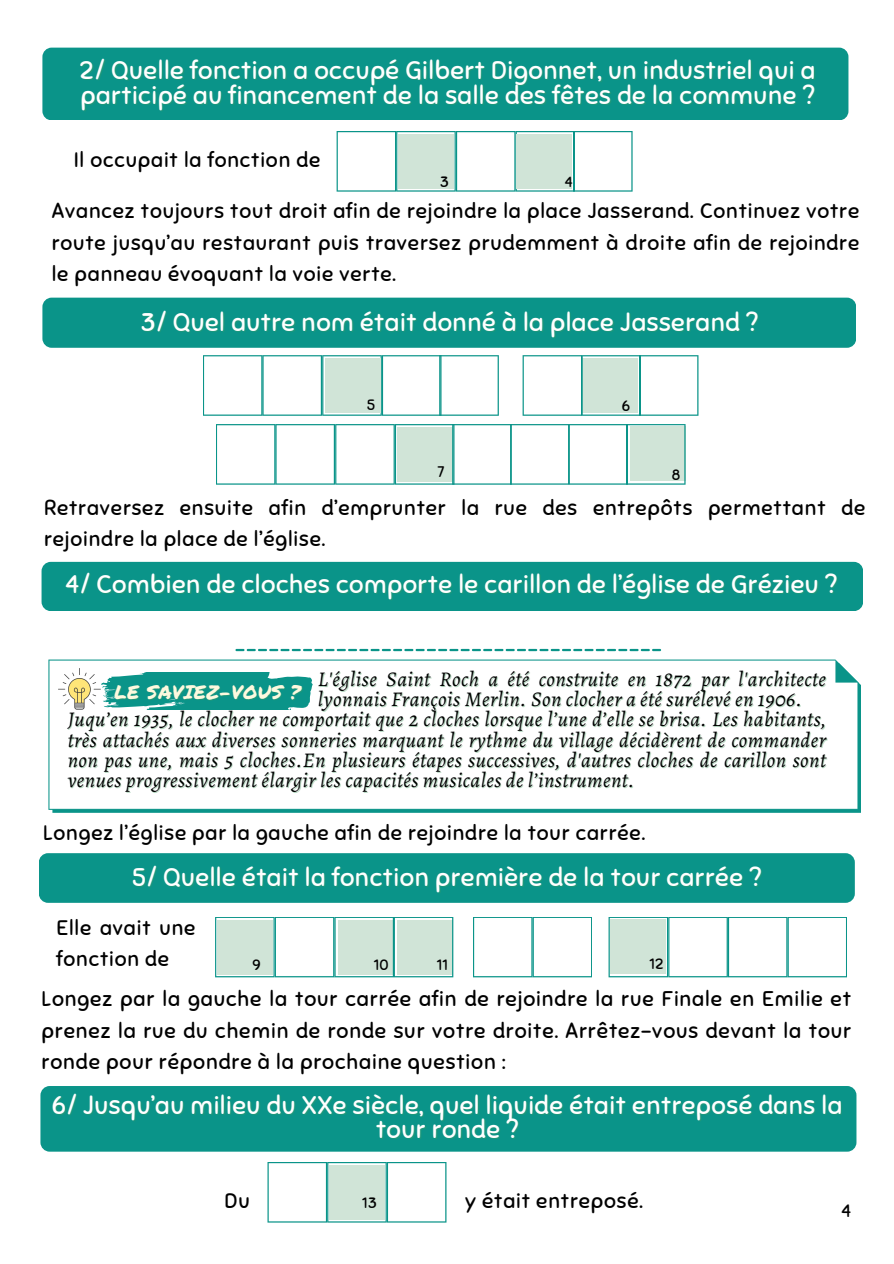
<style>
.page{position:relative;width:894px;height:1264px;background:#fff}
.page>*{position:absolute;margin:0;border:0;box-sizing:border-box;transform-origin:0 0}
.t1{font:25.5px "Sniglet";letter-spacing:.02em;color:#fff}
.t2{font:21.15px/31.5px "Sniglet";letter-spacing:.04em;color:#000;text-align:justify}
.t3{font:italic 21px "Alegreya";letter-spacing:.02em;color:#000}
.t4{font:21px/31.5px "Sniglet";letter-spacing:.04em;color:#000}
.t5{font:19.05px "Permanent Marker";letter-spacing:.02em;color:#fdf9de}
.t6{font:18px "Sniglet";color:#000}
.t7{font:15px "Sniglet";letter-spacing:.04em;color:#000}
.t8{font:14.7px "Sniglet";color:#000}
</style>
<div class="page">
<div style="left:42px;top:562px;width:820px;height:49px;background:#0a9489;border-radius:9px"></div>
<div style="left:42px;top:297px;width:813px;height:51px;background:#0a9489;border-radius:9px"></div>
<div style="left:39px;top:853px;width:815px;height:49px;background:#0a9489;border-radius:9px"></div>
<svg style="left:473px;top:917px;width:119px;height:60px"></svg>
<svg style="left:608px;top:917px;width:239px;height:60px"></svg>
<svg style="left:203px;top:355px;width:295px;height:61px"></svg>
<div style="left:325px;top:358px;width:55px;height:55px;background:#d0e4d7"></div>
<svg style="left:52px;top:682px;width:809px;height:130px;background:#0d958a"></svg>
<svg style="left:48px;top:659px;width:810px;height:150px"></svg>
<svg style="left:58px;top:668px;width:254px;height:41px"></svg>
<svg style="left:522px;top:355px;width:176px;height:61px"></svg>
<svg style="left:216px;top:424px;width:469px;height:60px"></svg>
<svg style="left:235px;top:649px;width:426px;height:2px"></svg>
<div style="left:40px;top:1085px;width:816px;height:66px;background:#0a9489;border-radius:9px"></div>
<svg style="left:267px;top:1162px;width:179px;height:60px"></svg>
<svg style="left:215px;top:917px;width:238px;height:60px"></svg>
<div style="left:217px;top:919px;width:55px;height:55px;background:#d0e4d7"></div>
<div style="left:42px;top:48px;width:806px;height:72px;background:#0a9489;border-radius:9px"></div>
<svg style="left:336px;top:131px;width:296px;height:60px"></svg>
<div style="left:398px;top:134px;width:55px;height:55px;background:#d0e4d7"></div>
<div style="left:516px;top:134px;width:55px;height:55px;background:#d0e4d7"></div>
<p class="t1" style="left:79px;top:54px;width:737px">2/ Quelle fonction a occupé Gilbert Digonnet, un industriel qui a</p>
<p class="t1" style="left:81px;top:79px;width:735px">participé au financement de la salle des fêtes de la commune ?</p>
<p class="t4" style="left:74px;top:144px;width:248px">Il occupait la fonction de</p>
<p class="t7" style="left:440px;top:173px;width:10px">3</p>
<p class="t8" style="left:564px;top:173px;width:10px">4</p>
<p class="t4" style="left:52px;top:195px;width:808px;text-align:justify">Avancez toujours tout droit afin de rejoindre la place Jasserand. Continuez votre route jusqu’au restaurant puis traversez prudemment à droite afin de rejoindre le panneau évoquant la voie verte.</p>
<p class="t1" style="left:141px;top:307px;width:618px">3/ Quel autre nom était donné à la place Jasserand ?</p>
<p class="t7" style="left:366px;top:395px;width:10px">5</p>
<h1 class="t7" style="left:621px;top:397px;width:10px">6</h1>
<p class="t7" style="left:437px;top:463px;width:8px">7</p>
<p class="t7" style="left:671px;top:465px;width:10px">8</p>
<p class="t4" style="left:44px;top:492px;width:822px">Retraversez ensuite afin d’emprunter la rue des entrepôts permettant de rejoindre la place de l’église.</p>
<p class="t1" style="left:65px;top:568px;width:772px">4/ Combien de cloches comporte le carillon de l’église de Grézieu ?</p>
<p class="t3" style="left:318px;top:664px;width:509px">L'église Saint Roch a été construite en 1872 par l'architecte</p>
<p class="t3" style="left:318px;top:684px;width:486px">lyonnais François Merlin. Son clocher a été surélevé en 1906.</p>
<p class="t3" style="left:68px;top:705px;width:759px">Juqu’en 1935, le clocher ne comportait que 2 cloches lorsque l’une d’elle se brisa. Les habitants,</p>
<p class="t3" style="left:68px;top:725px;width:759px">très attachés aux diverses sonneries marquant le rythme du village décidèrent de commander</p>
<p class="t3" style="left:68px;top:745px;width:759px">non pas une, mais 5 cloches.En plusieurs étapes successives, d'autres cloches de carillon sont</p>
<p class="t3" style="left:68px;top:765px;width:568px">venues progressivement élargir les capacités musicales de l’instrument.</p>
<p class="t5" style="left:115px;top:678px;width:188px">LE SAVIEZ-VOUS ?</p>
<p class="t4" style="left:43px;top:817px;width:603px">Longez l’église par la gauche afin de rejoindre la tour carrée.</p>
<p class="t1" style="left:132px;top:861px;width:630px">5/ Quelle était la fonction première de la tour carrée ?</p>
<p class="t4" style="left:56px;top:911px;width:140px">Elle avait une fonction de</p>
<p class="t7" style="left:649px;top:955px;width:16px">12</p>
<h1 class="t2" style="left:42px;top:983px;width:811px">Longez par la gauche la tour carrée afin de rejoindre la rue Finale en Emilie et prenez la rue du chemin de ronde sur votre droite. Arrêtez-vous devant la tour ronde pour répondre à la prochaine question :</h1>
<p class="t7" style="left:252px;top:955px;width:10px">9</p>
<p class="t7" style="left:373px;top:955px;width:16px">10</p>
<h1 class="t7" style="left:436px;top:955px;width:13px">11</h1>
<p class="t1" style="left:52px;top:1089px;width:791px">6/ Jusqu’au milieu du XXe siècle, quel liquide était entreposé dans la</p>
<p class="t1" style="left:376px;top:1113px;width:144px">tour ronde ?</p>
<h2 class="t4" style="left:224px;top:1185px;width:27px">Du</h2>
<h2 class="t4" style="left:465px;top:1185px;width:179px">y était entreposé.</h2>
<p class="t7" style="left:362px;top:1193px;width:16px">13</p>
<h1 class="t6" style="left:841px;top:1199px;width:11px">4</h1>
</div>
